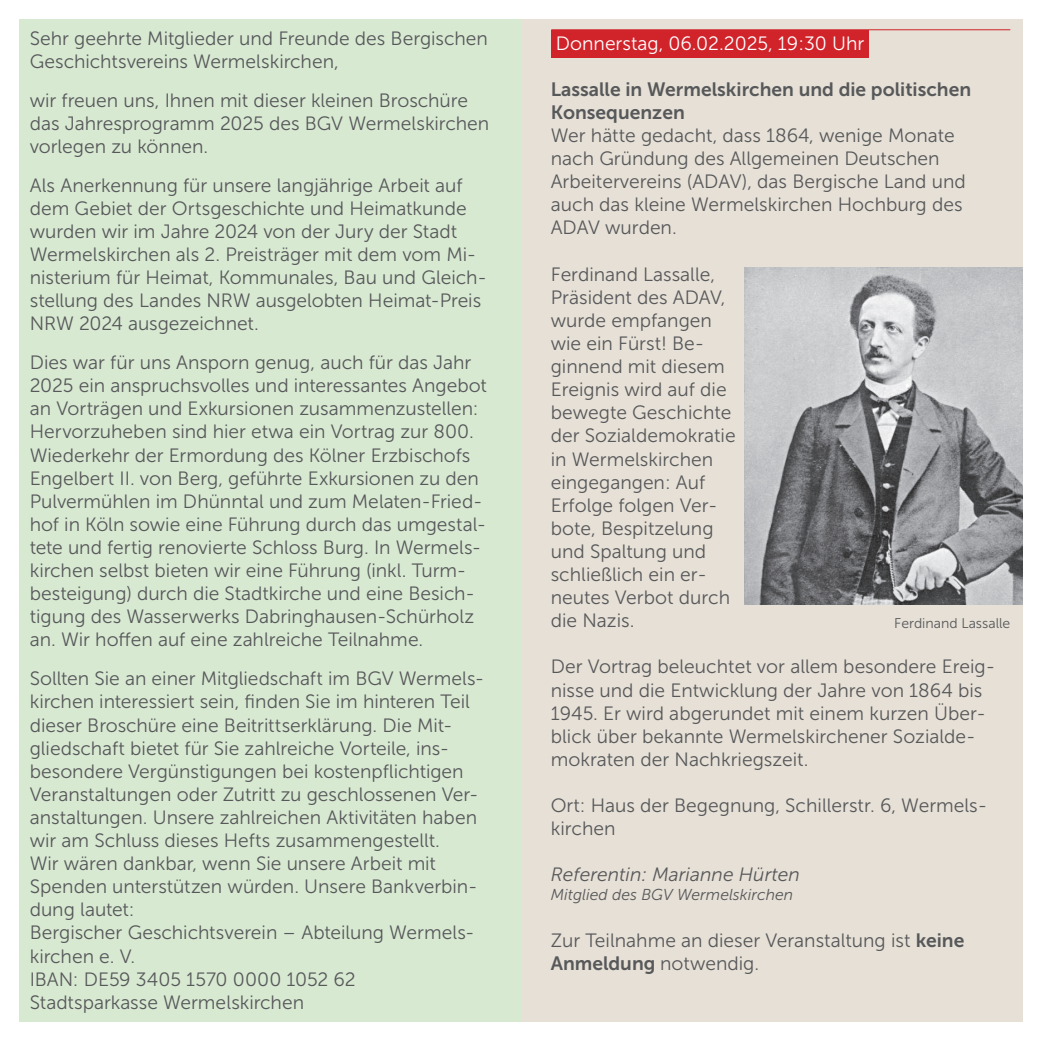
<style>
.page{position:relative;width:1042px;height:1042px;background:#fff}
.page>*{position:absolute;margin:0;border:0;box-sizing:border-box;transform-origin:0 0}
.t1{font:19.25px/23.1px "Museo Sans 300";color:#57585a}
.t2{font:19.25px/23.1px "Museo Sans 700";color:#57585a}
.t3{font:19.25px "Museo Sans 300";color:#fff}
.t4{font:italic 19.25px "Museo Sans 300";color:#57585a}
.t5{font:italic 15.75px "Museo Sans 300";color:#57585a}
.t6{font:14px "Museo Sans 300";color:#57585a}
.s1{font-family:"Museo Sans 700"}
</style>
<div class="page">
<div style="left:521px;top:20px;width:501px;height:1002px;background:#e6e0d6"></div>
<div style="left:20px;top:20px;width:501px;height:1002px;background:#d8e9d2"></div>
<hr style="left:551px;top:29px;width:459px;height:1px;background:#d1232a">
<div style="left:551px;top:30px;width:318px;height:27px;background:#d1232a"></div>
<img style="left:744px;top:267px;width:278px;height:337px">
<p class="t1" style="left:30px;top:27px;width:460px">Sehr geehrte Mitglieder und Freunde des Bergischen<br>Geschichtsvereins Wermelskirchen,</p>
<p class="t1" style="left:30px;top:89px;width:461px">wir freuen uns, Ihnen mit dieser kleinen Broschüre das Jahresprogramm 2025 des BGV Wermelskirchen vorlegen zu können.</p>
<p class="t1" style="left:30px;top:174px;width:458px">Als Anerkennung für unsere langjährige Arbeit auf dem Gebiet der Ortsgeschichte und Heimatkunde wurden wir im Jahre 2024 von der Jury der Stadt Wermelskirchen als 2. Preisträger mit dem vom Mi&shy;nisterium für Heimat, Kommunales, Bau und Gleich&shy;stellung des Landes NRW ausgelobten Heimat-Preis NRW 2024 ausgezeichnet.</p>
<p class="t1" style="left:30px;top:351px;width:459px">Dies war für uns Ansporn genug, auch für das Jahr 2025 ein anspruchsvolles und interessantes Angebot an Vorträgen und Exkursionen zusammenzustellen:<br>Hervorzuheben sind hier etwa ein Vortrag zur 800.<br>Wiederkehr der Ermordung des Kölner Erzbischofs Engelbert II. von Berg, geführte Exkursionen zu den Pulvermühlen im Dhünntal und zum Melaten-Fried&shy;hof in Köln sowie eine Führung durch das umgestal&shy;tete und fertig renovierte Schloss Burg. In Wermels&shy;kirchen selbst bieten wir eine Führung (inkl. Turm&shy;besteigung) durch die Stadtkirche und eine Besich&shy;tigung des Wasserwerks Dabringhausen-Schürholz an. Wir hoffen auf eine zahlreiche Teilnahme.</p>
<p class="t1" style="left:30px;top:667px;width:456px">Sollten Sie an einer Mitgliedschaft im BGV Wermels&shy;kirchen interessiert sein, finden Sie im hinteren Teil dieser Broschüre eine Beitrittserklärung. Die Mit&shy;gliedschaft bietet für Sie zahlreiche Vorteile, ins&shy;besondere Vergünstigungen bei kostenpflichtigen Veranstaltungen oder Zutritt zu geschlossenen Ver&shy;anstaltungen. Unsere zahlreichen Aktivitäten haben wir am Schluss dieses Hefts zusammengestellt.<br>Wir wären dankbar, wenn Sie unsere Arbeit mit Spenden unterstützen würden. Unsere Bankverbin&shy;dung lautet:<br>Bergischer Geschichtsverein – Abteilung Wermels&shy;kirchen e. V.<br>IBAN: DE59 3405 1570 0000 1052 62<br>Stadtsparkasse Wermelskirchen</p>
<p class="t3" style="left:556px;top:33px;width:310px">Donnerstag, 06.02.2025, 19:30 Uhr</p>
<p class="t2" style="left:551px;top:78px;width:422px">Lassalle in Wermelskirchen und die politischen<br>Konsequenzen</p>
<p class="t1" style="left:551px;top:124px;width:417px">Wer hätte gedacht, dass 1864, wenige Monate nach Gründung des Allgemeinen Deutschen Arbeitervereins (ADAV), das Bergische Land und auch das kleine Wermelskirchen Hochburg des ADAV wurden.</p>
<p class="t1" style="left:551px;top:263px;width:186px">Ferdinand Lassalle,<br>Präsident des ADAV, wurde empfangen wie ein Fürst! Be&shy;ginnend mit diesem<br>Ereignis wird auf die bewegte Geschichte der Sozialdemokratie in Wermelskirchen eingegangen: Auf<br>Erfolge folgen Ver&shy;bote, Bespitzelung und Spaltung und schließlich ein er&shy;neutes Verbot durch die Nazis.</p>
<p class="t1" style="left:551px;top:655px;width:446px">Der Vortrag beleuchtet vor allem besondere Ereig&shy;nisse und die Entwicklung der Jahre von 1864 bis 1945. Er wird abgerundet mit einem kurzen Über&shy;blick über bekannte Wermelskirchener Sozialde&shy;mokraten der Nachkriegszeit.</p>
<p class="t1" style="left:551px;top:794px;width:438px">Ort: Haus der Begegnung, Schillerstr. 6, Wermels&shy;kirchen</p>
<p class="t4" style="left:551px;top:864px;width:251px">Referentin: Marianne Hürten</p>
<p class="t5" style="left:551px;top:886px;width:244px">Mitglied des BGV Wermelskirchen</p>
<p class="t1" style="left:551px;top:928px;width:415px">Zur Teilnahme an dieser Veranstaltung ist <span class="s1">keine<br>Anmeldung</span> notwendig.</p>
<p class="t6" style="left:894px;top:615px;width:118px">Ferdinand Lassalle</p>
</div>
